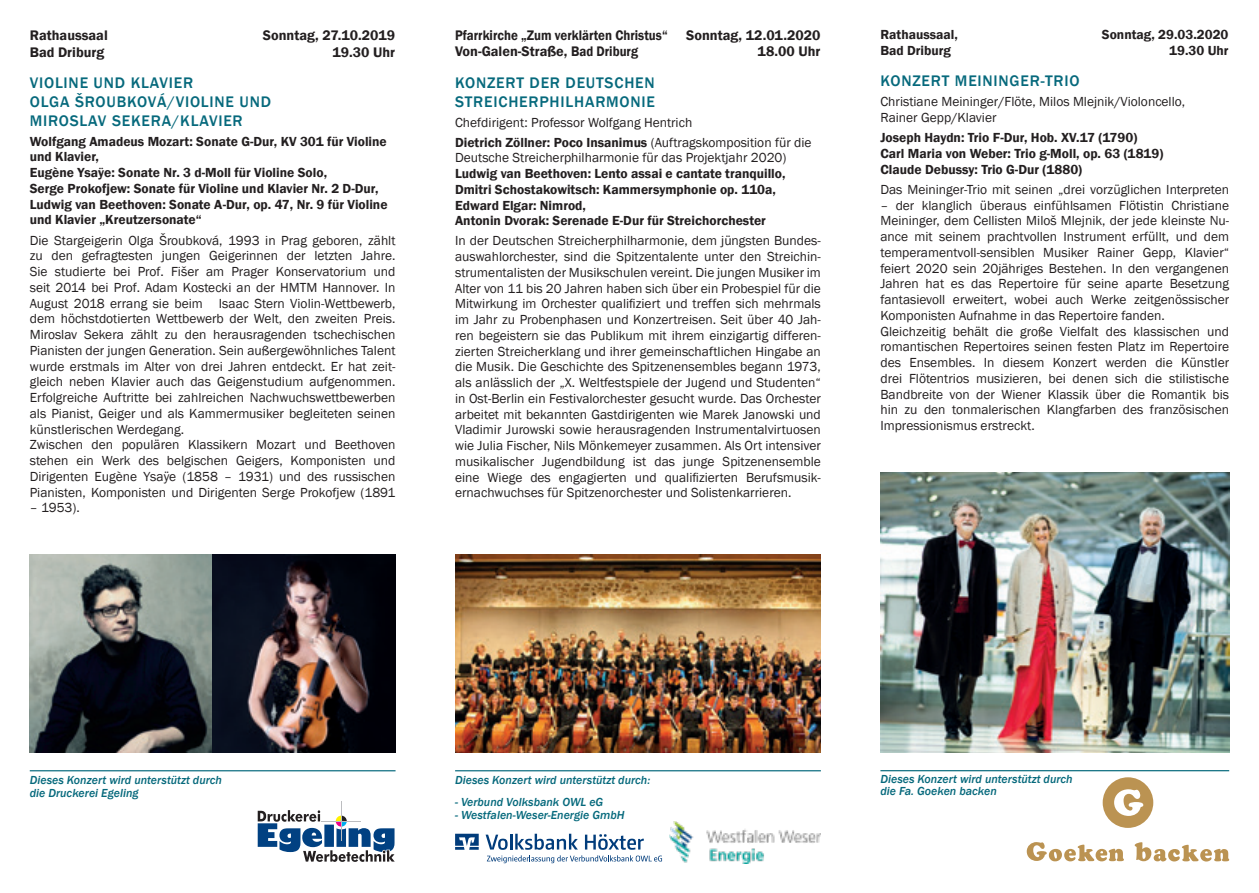
<style>
.page{position:relative;width:1259px;height:893px;background:#fff}
.page>*{position:absolute;margin:0;border:0;box-sizing:border-box;transform-origin:0 0}
.t1{font:500 15.75px/18.8px "Franklin Gothic";letter-spacing:.05em;color:#06697c}
.t2{font:600 14.25px "Franklin Gothic";color:#231f20}
.t3{font:600 14.25px "Franklin Gothic";color:#231f20;scale:.9 1}
.t4{font:13.5px/15.8px "Franklin Gothic";color:#231f20}
.t5{font:600 13.5px/15.8px "Franklin Gothic";color:#231f20}
.t6{font:italic 500 12px/13.5px "Franklin Gothic";color:#06697c}
.s1{font-weight:600}
</style>
<div class="page">
<img style="left:880px;top:472px;width:349px;height:280px">
<img style="left:30px;top:555px;width:181px;height:197px">
<img style="left:213px;top:555px;width:182px;height:197px">
<img style="left:455px;top:555px;width:366px;height:197px">
<hr style="left:880px;top:770px;width:349px;height:1px;background:#06697c">
<hr style="left:30px;top:770px;width:365px;height:1px;background:#06697c">
<hr style="left:455px;top:770px;width:366px;height:1px;background:#06697c">
<svg style="left:455px;top:834px;width:24px;height:16px"></svg>
<svg style="left:485px;top:834px;width:177px;height:29px"></svg>
<svg style="left:258px;top:801px;width:137px;height:60px"></svg>
<svg style="left:1026px;top:842px;width:203px;height:19px"></svg>
<svg style="left:1102px;top:777px;width:51px;height:51px"></svg>
<img style="left:669px;top:822px;width:152px;height:41px">
<p class="t2" style="left:30px;top:27px;width:80px">Rathaussaal</p>
<p class="t2" style="left:263px;top:27px;width:134px">Sonntag, 27.10.2019</p>
<p class="t2" style="left:30px;top:43px;width:76px">Bad Driburg</p>
<p class="t2" style="left:332px;top:43px;width:64px">19.30 Uhr</p>
<p class="t1" style="left:30px;top:74px;width:243px">VIOLINE UND KLAVIER<br>OLGA ŠROUBKOVÁ/VIOLINE UND<br>MIROSLAV SEKERA/KLAVIER</p>
<p class="t5" style="left:30px;top:133px;width:359px">Wolfgang Amadeus Mozart: Sonate G-Dur, KV 301 für Violine und Klavier,<br>Eugène Ysaÿe: Sonate Nr. 3 d-Moll für Violine Solo,<br>Serge Prokofjew: Sonate für Violine und Klavier Nr. 2 D-Dur, Ludwig van Beethoven: Sonate A-Dur, op. 47, Nr. 9 für Violine und Klavier „Kreutzersonate“</p>
<p class="t4" style="left:30px;top:232px;width:367px">Die Stargeigerin Olga Šroubková, 1993 in Prag geboren, zählt zu den gefragtesten jungen Geigerinnen der letzten Jahre.<br>Sie studierte bei Prof. Fišer am Prager Konservatorium und seit 2014 bei Prof. Adam Kostecki an der HMTM Hannover. In August 2018 errang sie beim Isaac Stern Violin-Wettbewerb, dem höchstdotierten Wettbewerb der Welt, den zweiten Preis.<br>Miroslav Sekera zählt zu den herausragenden tschechischen Pianisten der jungen Generation. Sein außergewöhnliches Talent wurde erstmals im Alter von drei Jahren entdeckt. Er hat zeit&shy;gleich neben Klavier auch das Geigenstudium aufgenommen.<br>Erfolgreiche Auftritte bei zahlreichen Nachwuchswettbewerben als Pianist, Geiger und als Kammermusiker begleiteten seinen künstlerischen Werdegang.<br>Zwischen den populären Klassikern Mozart und Beethoven stehen ein Werk des belgischen Geigers, Komponisten und Dirigenten Eugène Ysaÿe (1858 – 1931) und des russischen Pianisten, Komponisten und Dirigenten Serge Prokofjew (1891</p>
<p class="t4" style="left:30px;top:500px;width:52px">– 1953).</p>
<p class="t3" style="left:455px;top:26px;width:238px">Pfarrkirche „Zum verklärten Christus“</p>
<p class="t2" style="left:686px;top:26px;width:136px">Sonntag, 12.01.2020</p>
<p class="t2" style="left:455px;top:43px;width:185px">Von-Galen-Straße, Bad Driburg</p>
<p class="t2" style="left:757px;top:43px;width:64px">18.00 Uhr</p>
<p class="t1" style="left:455px;top:73px;width:201px">KONZERT DER DEUTSCHEN<br>STREICHERPHILHARMONIE</p>
<p class="t4" style="left:455px;top:112px;width:358px;line-height:20px">Chefdirigent: Professor Wolfgang Hentrich<br><span class="s1">Dietrich Zöllner: Poco Insanimus</span> (Auftragskomposition für die</p>
<p class="t4" style="left:455px;top:150px;width:333px">Deutsche Streicherphilharmonie für das Projektjahr 2020)</p>
<p class="t5" style="left:455px;top:166px;width:332px">Ludwig van Beethoven: Lento assai e cantate tranquillo, Dmitri Schostakowitsch: Kammersymphonie op. 110a, Edward Elgar: Nimrod,<br>Antonin Dvorak: Serenade E-Dur für Streichorchester</p>
<p class="t4" style="left:455px;top:233px;width:367px;text-align:justify">In der Deutschen Streicherphilharmonie, dem jüngsten Bundes&shy;auswahlorchester, sind die Spitzentalente unter den Streichin&shy;strumentalisten der Musikschulen vereint. Die jungen Musiker im Alter von 11 bis 20 Jahren haben sich über ein Probespiel für die Mitwirkung im Orchester qualifiziert und treffen sich mehrmals im Jahr zu Probenphasen und Konzertreisen. Seit über 40 Jah&shy;ren begeistern sie das Publikum mit ihrem einzigartig differen&shy;zierten Streicherklang und ihrer gemeinschaftlichen Hingabe an die Musik. Die Geschichte des Spitzenensembles begann 1973, als anlässlich der „X. Weltfestspiele der Jugend und Studenten“ in Ost-Berlin ein Festivalorchester gesucht wurde. Das Orchester arbeitet mit bekannten Gastdirigenten wie Marek Janowski und Vladimir Jurowski sowie herausragenden Instrumentalvirtuosen wie Julia Fischer, Nils Mönkemeyer zusammen. Als Ort intensiver musikalischer Jugendbildung ist das junge Spitzenensemble eine Wiege des engagierten und qualifizierten Berufsmusik&shy;ernachwuchses für Spitzenorchester und Solistenkarrieren.</p>
<p class="t5" style="left:880px;top:27px;width:79px">Rathaussaal,</p>
<p class="t5" style="left:1102px;top:27px;width:128px">Sonntag, 29.03.2020</p>
<p class="t5" style="left:880px;top:43px;width:72px">Bad Driburg</p>
<p class="t5" style="left:1169px;top:43px;width:61px">19.30 Uhr</p>
<p class="t1" style="left:880px;top:72px;width:201px">KONZERT MEININGER-TRIO</p>
<p class="t4" style="left:880px;top:94px;width:306px">Christiane Meininger/Flöte, Milos Mlejnik/Violoncello,<br>Rainer Gepp/Klavier</p>
<p class="t5" style="left:880px;top:130px;width:284px">Joseph Haydn: Trio F-Dur, Hob. XV.17 (1790)<br>Carl Maria von Weber: Trio g-Moll, op. 63 (1819)<br>Claude Debussy: Trio G-Dur (1880)</p>
<p class="t4" style="left:880px;top:182px;width:350px">Das Meininger-Trio mit seinen „drei vorzüglichen Interpreten</p>
<p class="t4" style="left:880px;top:197px;width:350px">– der klanglich überaus einfühlsamen Flötistin Christiane Meininger, dem Cellisten Miloš Mlejnik, der jede kleinste Nu&shy;ance mit seinem prachtvollen Instrument erfüllt, und dem temperamentvoll-sensiblen Musiker Rainer Gepp, Klavier“ feiert 2020 sein 20jähriges Bestehen. In den vergangenen Jahren hat es das Repertoire für seine aparte Besetzung fantasievoll erweitert, wobei auch Werke zeitgenössischer Komponisten Aufnahme in das Repertoire fanden.<br>Gleichzeitig behält die große Vielfalt des klassischen und romantischen Repertoires seinen festen Platz im Repertoire des Ensembles. In diesem Konzert werden die Künstler drei Flötentrios musizieren, bei denen sich die stilistische Bandbreite von der Wiener Klassik über die Romantik bis hin zu den tonmalerischen Klangfarben des französischen Impressionismus erstreckt.</p>
<p class="t6" style="left:30px;top:773px;width:194px">Dieses Konzert wird unterstützt durch die Druckerei Egeling</p>
<p class="t6" style="left:880px;top:774px;width:194px;line-height:12px">Dieses Konzert wird unterstützt durch die Fa. Goeken backen</p>
<p class="t6" style="left:455px;top:773px;width:197px">Dieses Konzert wird unterstützt durch:</p>
<p class="t6" style="left:455px;top:795px;width:150px">- Verbund Volksbank OWL eG</p>
<p class="t6" style="left:455px;top:808px;width:171px">- Westfalen-Weser-Energie GmbH</p>
</div>
